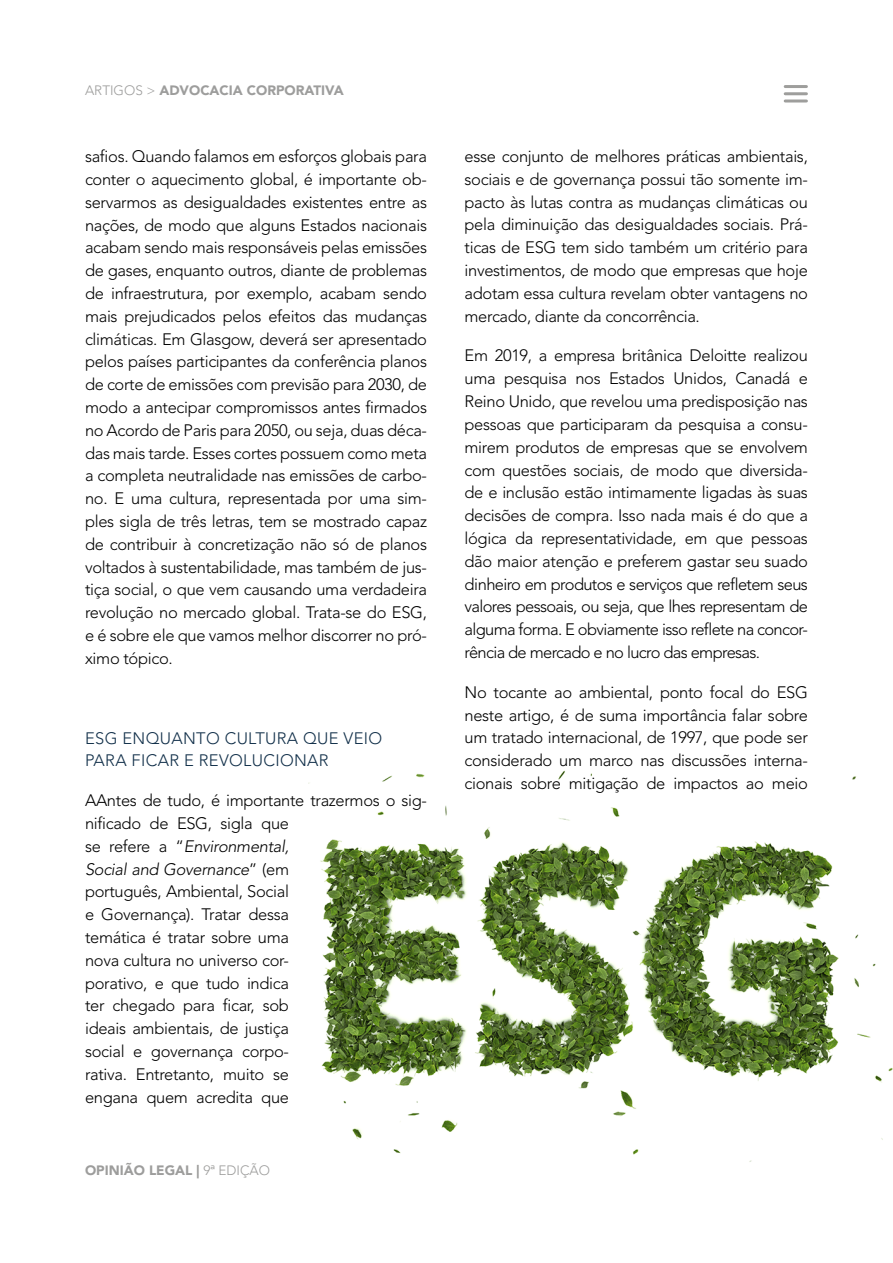
<style>
.page{position:relative;width:893px;height:1263px;background:#fff}
.page>*{position:absolute;margin:0;border:0;box-sizing:border-box;transform-origin:0 0}
.t1{font:300 16.5px/22.8px "Avenir LT Std";letter-spacing:-.02em;color:#000;text-align:justify}
.t2{font:300 16.5px/22.8px "Avenir LT Std";letter-spacing:.02em;color:#12304a}
.t3{font:900 13.5px "Avenir LT Std";color:#9d9d9c}
.s1{font-weight:300}
.s2{font-style:italic}
</style>
<div class="page">
<hr style="left:785px;top:85px;width:21px;height:3px;background:#9e9e9c">
<hr style="left:785px;top:92px;width:21px;height:3px;background:#9e9e9c">
<hr style="left:785px;top:99px;width:21px;height:3px;background:#9e9e9c">
<img style="left:308px;top:770px;width:585px;height:392px">
<div style="left:689px;top:759px;width:44px;height:42px;background:#fff"></div>
<p class="t3" style="left:85px;top:82px;width:260px"><span class="s1">ARTIGOS &gt;</span> ADVOCACIA CORPORATIVA</p>
<p class="t1" style="left:85px;top:145px;width:344px">safios. Quando falamos em esforços globais para conter o aquecimento global, é importante ob&shy;servarmos as desigualdades existentes entre as nações, de modo que alguns Estados nacionais acabam sendo mais responsáveis pelas emissões de gases, enquanto outros, diante de problemas de infraestrutura, por exemplo, acabam sendo mais prejudicados pelos efeitos das mudanças climáticas. Em Glasgow, deverá ser apresentado pelos países participantes da conferência planos de corte de emissões com previsão para 2030, de modo a antecipar compromissos antes firmados no Acordo de Paris para 2050, ou seja, duas déca&shy;das mais tarde. Esses cortes possuem como meta a completa neutralidade nas emissões de carbo&shy;no. E uma cultura, representada por uma sim&shy;ples sigla de três letras, tem se mostrado capaz de contribuir à concretização não só de planos voltados à sustentabilidade, mas também de jus&shy;tiça social, o que vem causando uma verdadeira revolução no mercado global. Trata-se do ESG, e é sobre ele que vamos melhor discorrer no pró&shy;ximo tópico.</p>
<p class="t2" style="left:85px;top:726px;width:299px">ESG ENQUANTO CULTURA QUE VEIO<br>PARA FICAR E REVOLUCIONAR</p>
<p class="t1" style="left:85px;top:789px;width:343px;text-align:left">AAntes de tudo, é importante trazermos o sig&shy;nificado de ESG, sigla que<br>se refere a “<span class="s2">Environmental,<br>Social and Governance</span>” (em<br>português, Ambiental, Social<br>e Governança). Tratar dessa<br>temática é tratar sobre uma<br>nova cultura no universo cor-<br>porativo, e que tudo indica<br>ter chegado para ficar, sob<br>ideais ambientais, de justiça<br>social e governança corpo-<br>rativa. Entretanto, muito se<br>engana quem acredita que</p>
<p class="t3" style="left:85px;top:1162px;width:187px">OPINIÃO LEGAL | <span class="s1">9a EDIÇÃO</span></p>
<p class="t1" style="left:465px;top:145px;width:345px">esse conjunto de melhores práticas ambientais, sociais e de governança possui tão somente im&shy;pacto às lutas contra as mudanças climáticas ou pela diminuição das desigualdades sociais. Prá&shy;ticas de ESG tem sido também um critério para investimentos, de modo que empresas que hoje adotam essa cultura revelam obter vantagens no mercado, diante da concorrência.</p>
<p class="t1" style="left:465px;top:344px;width:345px">Em 2019, a empresa britânica Deloitte realizou uma pesquisa nos Estados Unidos, Canadá e Reino Unido, que revelou uma predisposição nas pessoas que participaram da pesquisa a consu&shy;mirem produtos de empresas que se envolvem com questões sociais, de modo que diversida&shy;de e inclusão estão intimamente ligadas às suas decisões de compra. Isso nada mais é do que a lógica da representatividade, em que pessoas dão maior atenção e preferem gastar seu suado dinheiro em produtos e serviços que refletem seus valores pessoais, ou seja, que lhes representam de alguma forma. E obviamente isso reflete na concor&shy;rência de mercado e no lucro das empresas.</p>
<p class="t1" style="left:465px;top:681px;width:345px">No tocante ao ambiental, ponto focal do ESG neste artigo, é de suma importância falar sobre um tratado internacional, de 1997, que pode ser considerado um marco nas discussões interna&shy;cionais sobre mitigação de impactos ao meio</p>
</div>
